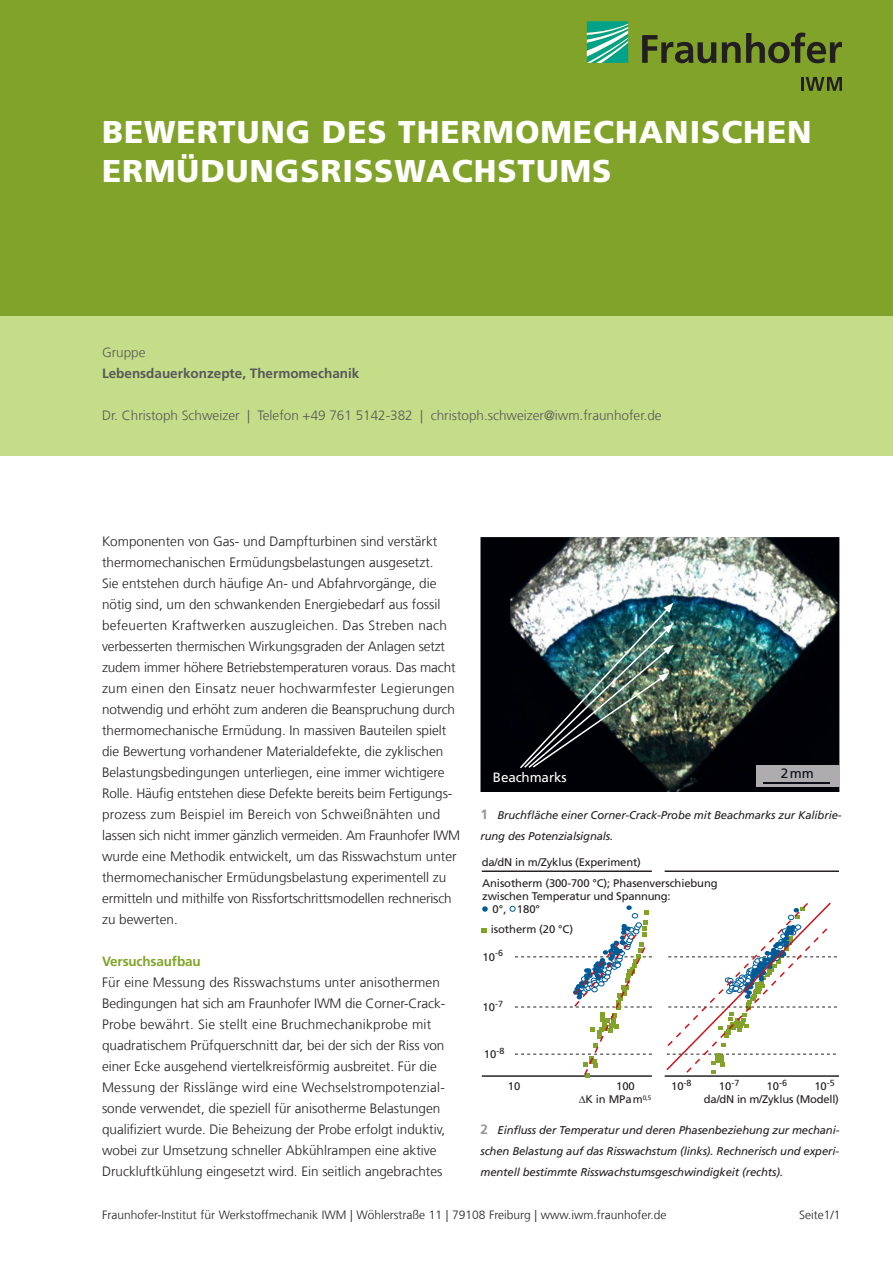
<style>
.page{position:relative;width:893px;height:1263px;background:#fff}
.page>*{position:absolute;margin:0;border:0;box-sizing:border-box;transform-origin:0 0}
.t1{font:900 31.5px/39px "Frutiger LT Com";letter-spacing:.03em;color:#fff}
.t2{font:300 13.5px/21px "Frutiger LT Com";color:#231f20}
.t3{font:300 13.5px "Frutiger LT Com";color:#57585a}
.t4{font:700 13.5px "Frutiger LT Com";color:#57585a}
.t5{font:700 13.5px "Frutiger LT Com";letter-spacing:-.01em;color:#81a32a}
.t6{font:13.5px "Frutiger LT Com";letter-spacing:-.01em;color:#fff}
.t7{font:13.5px "Frutiger LT Com";color:#0b0e15}
.t8{font:300 12px "Frutiger LT Com";color:#231f20}
.t9{font:italic 11.25px/21px "Frutiger LT Com";letter-spacing:-.01em;color:#231f20}
.t10{font:10.95px "Frutiger LT Com";letter-spacing:-.01em;color:#231f20}
.s1{font-weight:700;font-style:normal;font-size:13.5px;color:#939598}
.s2{font-family:"Arial"}
</style>
<div class="page">
<div style="left:0;top:0;width:893px;height:456px;background:#c5dd88"></div>
<hr style="left:665px;top:1075px;width:174px;height:2px;background:#231f20">
<hr style="left:482px;top:1075px;width:170px;height:2px;background:#231f20">
<hr style="left:482px;top:870px;width:170px;height:2px;background:#231f20">
<hr style="left:665px;top:870px;width:174px;height:2px;background:#231f20">
<svg style="left:482px;top:906px;width:6px;height:6px"></svg>
<svg style="left:666px;top:902px;width:171px;height:172px"></svg>
<svg style="left:510px;top:905px;width:142px;height:172px"></svg>
<svg style="left:482px;top:928px;width:5px;height:5px"></svg>
<img style="left:480px;top:537px;width:359px;height:255px">
<div style="left:756px;top:765px;width:83px;height:21px;background:#aeacae"></div>
<hr style="left:763px;top:782px;width:67px;height:2px;background:#0b0e15">
<img style="left:520px;top:603px;width:154px;height:165px">
<div style="left:0;top:0;width:893px;height:315px;background:#81a32a"></div>
<svg style="left:587px;top:21px;width:41px;height:42px;background:#4bbba4"></svg>
<svg style="left:642px;top:33px;width:200px;height:30px"></svg>
<svg style="left:801px;top:77px;width:41px;height:14px"></svg>
<h1 class="t1" style="left:102px;top:112px;width:711px">BEWERTUNG DES THERMOMECHANISCHEN<br>ERMÜDUNGSRISSWACHSTUMS</h1>
<p class="t3" style="left:102px;top:344px;width:45px">Gruppe</p>
<p class="t4" style="left:102px;top:365px;width:259px">Lebensdauerkonzepte, Thermomechanik</p>
<p class="t3" style="left:102px;top:407px;width:561px">Dr. Christoph Schweizer | Telefon +49 761 5142-382 | christoph.schweizer@iwm.fraunhofer.de</p>
<p class="t2" style="left:102px;top:531px;width:360px">Komponenten von Gas- und Dampfturbinen sind verstärkt thermomechanischen Ermüdungsbelastungen ausgesetzt.<br>Sie entstehen durch häufige An- und Abfahrvorgänge, die nötig sind, um den schwankenden Energiebedarf aus fossil befeuerten Kraftwerken auszugleichen. Das Streben nach verbesserten thermischen Wirkungsgraden der Anlagen setzt zudem immer höhere Betriebstemperaturen voraus. Das macht zum einen den Einsatz neuer hochwarmfester Legierungen notwendig und erhöht zum anderen die Beanspruchung durch thermomechanische Ermüdung. In massiven Bauteilen spielt die Bewertung vorhandener Materialdefekte, die zyklischen Belastungsbedingungen unterliegen, eine immer wichtigere Rolle. Häufig entstehen diese Defekte bereits beim Fertigungs&shy;prozess zum Beispiel im Bereich von Schweißnähten und lassen sich nicht immer gänzlich vermeiden. Am Fraunhofer IWM wurde eine Methodik entwickelt, um das Risswachstum unter thermomechanischer Ermüdungsbelastung experimentell zu ermitteln und mithilfe von Rissfortschrittsmodellen rechnerisch zu bewerten.</p>
<p class="t5" style="left:102px;top:954px;width:100px">Versuchsaufbau</p>
<p class="t2" style="left:102px;top:972px;width:345px">Für eine Messung des Risswachstums unter anisothermen Bedingungen hat sich am Fraunhofer IWM die Corner-Crack-Probe bewährt. Sie stellt eine Bruchmechanikprobe mit quadratischem Prüfquerschnitt dar, bei der sich der Riss von einer Ecke ausgehend viertelkreisförmig ausbreitet. Für die Messung der Risslänge wird eine Wechselstrompotenzial&shy;sonde verwendet, die speziell für anisotherme Belastungen qualifiziert wurde. Die Beheizung der Probe erfolgt induktiv, wobei zur Umsetzung schneller Abkühlrampen eine aktive Druckluftkühlung eingesetzt wird. Ein seitlich angebrachtes</p>
<p class="t6" style="left:493px;top:770px;width:75px">Beachmarks</p>
<p class="t7" style="left:781px;top:765px;width:35px">2 mm</p>
<p class="t9" style="left:480px;top:805px;width:363px"><span class="s1">1</span> Bruchfläche einer Corner-Crack-Probe mit Beachmarks zur Kalibrie&shy;rung des Potenzialsignals.</p>
<p class="t10" style="left:482px;top:856px;width:161px">da/dN in m/Zyklus (Experiment)</p>
<p class="t10" style="left:482px;top:876px;width:237px">Anisotherm (300-700 °C); Phasenverschiebung</p>
<p class="t10" style="left:482px;top:890px;width:190px">zwischen Temperatur und Spannung:</p>
<p class="t10" style="left:493px;top:903px;width:49px">0°, 180°</p>
<p class="t10" style="left:491px;top:923px;width:84px">isotherm (20 °C)</p>
<p class="t10" style="left:483px;top:950px;width:22px">10<sup>-6</sup></p>
<p class="t10" style="left:483px;top:1001px;width:22px">10<sup>-7</sup></p>
<p class="t10" style="left:484px;top:1048px;width:22px">10<sup>-8</sup></p>
<p class="t10" style="left:508px;top:1080px;width:14px">10</p>
<p class="t10" style="left:767px;top:1080px;width:22px">10<sup>-6</sup></p>
<p class="t10" style="left:671px;top:1080px;width:22px">10<sup>-8</sup></p>
<p class="t10" style="left:719px;top:1080px;width:22px">10<sup>-7</sup></p>
<p class="t10" style="left:814px;top:1080px;width:22px">10<sup>-5</sup></p>
<p class="t10" style="left:616px;top:1080px;width:20px">100</p>
<p class="t10" style="left:704px;top:1093px;width:137px">da/dN in m/Zyklus (Modell)</p>
<p class="t10" style="left:579px;top:1093px;width:74px"><span class="s2">∆</span>K in MPa m<sup>0,5</sup></p>
<p class="t9" style="left:480px;top:1120px;width:360px;text-align:justify"><span class="s1">2</span> Einfluss der Temperatur und deren Phasenbeziehung zur mechani&shy;schen Belastung auf das Risswachstum (links). Rechnerisch und experi&shy;mentell bestimmte Risswachstumsgeschwindigkeit (rechts).</p>
<p class="t8" style="left:102px;top:1208px;width:566px">Fraunhofer-Institut für Werkstoffmechanik IWM | Wöhlerstraße 11 | 79108 Freiburg | www.iwm.fraunhofer.de</p>
<p class="t8" style="left:799px;top:1208px;width:43px">Seite1/1</p>
</div>
